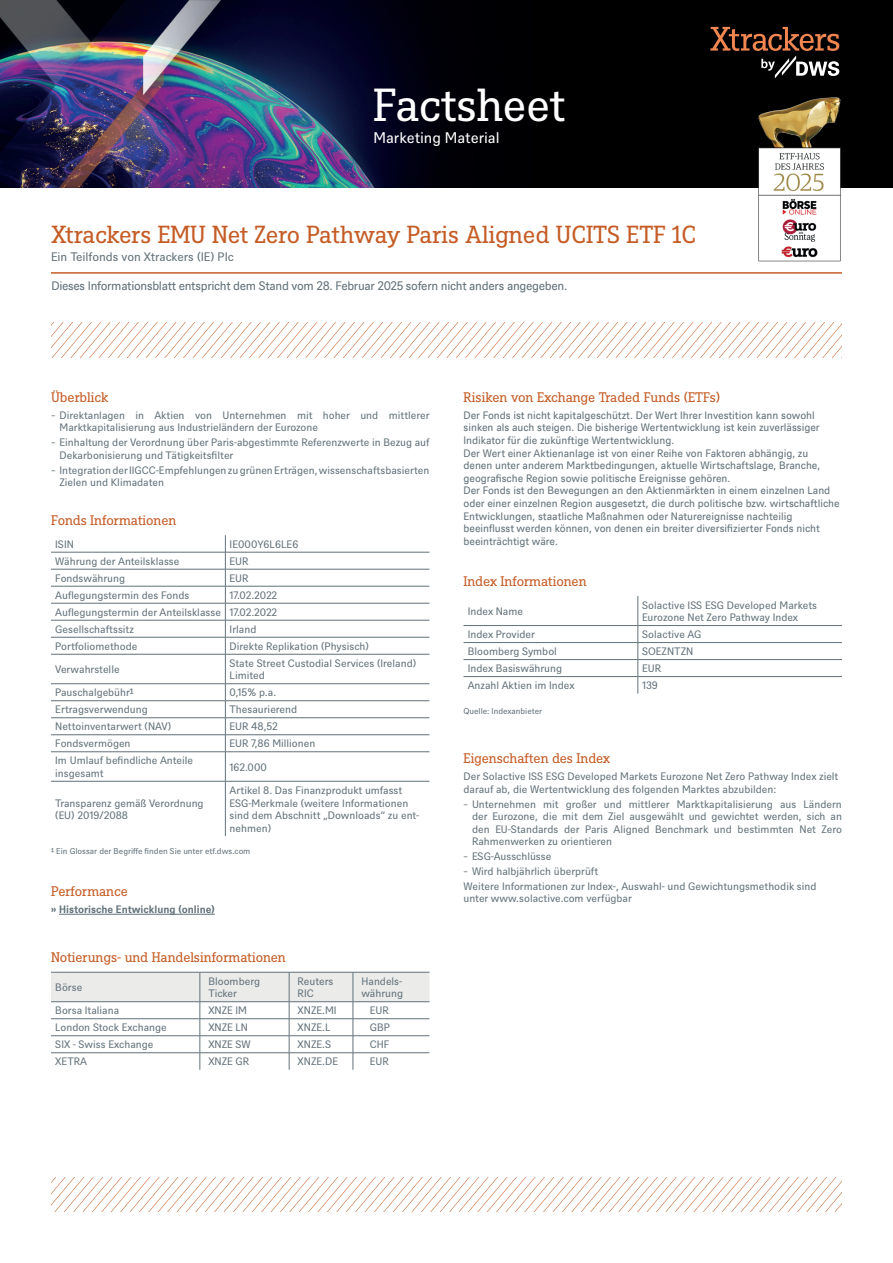
<style>
.page{position:relative;width:893px;height:1263px;background:#fff}
.page>*{position:absolute;margin:0;border:0;box-sizing:border-box;transform-origin:0 0}
.t1{font:45px "DWS Slab";letter-spacing:-.01em;color:#fff}
.t2{font:24px "DWS Slab";color:#c55c26}
.t3{font:15px "DWS Sans";color:#fff}
.t4{font:13.5px "DWS Slab";letter-spacing:-.01em;color:#c55c26}
.t5{font:12px "DWS Sans TT";letter-spacing:-.025em;color:#627179}
.t6{font:12px "DWS Sans";color:#627179}
.t7{font:10.5px/12.6px "DWS Sans";color:#627179}
.t8{font:10.5px/12.6px "DWS Sans TT";letter-spacing:-.005em;color:#627179}
.t9{font:700 10.5px "DWS Sans";color:#627179}
.t10{font:8.25px "DWS Sans";color:#627179}
</style>
<div class="page">
<hr style="left:59px;top:914px;width:156px;height:1px;background:#627179">
<hr style="left:51px;top:552px;width:174px;height:1px;background:#627179">
<hr style="left:225px;top:552px;width:204px;height:1px;background:#627179">
<hr style="left:51px;top:569px;width:174px;height:1px;background:#627179">
<hr style="left:225px;top:569px;width:204px;height:1px;background:#627179">
<hr style="left:51px;top:586px;width:174px;height:1px;background:#627179">
<hr style="left:225px;top:586px;width:204px;height:1px;background:#627179">
<hr style="left:51px;top:603px;width:174px;height:1px;background:#627179">
<hr style="left:225px;top:603px;width:204px;height:1px;background:#627179">
<hr style="left:51px;top:620px;width:174px;height:1px;background:#627179">
<hr style="left:225px;top:620px;width:204px;height:1px;background:#627179">
<hr style="left:51px;top:637px;width:174px;height:1px;background:#627179">
<hr style="left:225px;top:637px;width:204px;height:1px;background:#627179">
<hr style="left:51px;top:654px;width:174px;height:1px;background:#627179">
<hr style="left:225px;top:654px;width:204px;height:1px;background:#627179">
<hr style="left:51px;top:683px;width:174px;height:1px;background:#627179">
<hr style="left:225px;top:683px;width:204px;height:1px;background:#627179">
<hr style="left:51px;top:700px;width:174px;height:1px;background:#627179">
<hr style="left:225px;top:700px;width:204px;height:1px;background:#627179">
<hr style="left:51px;top:717px;width:174px;height:1px;background:#627179">
<hr style="left:51px;top:734px;width:174px;height:1px;background:#627179">
<hr style="left:51px;top:751px;width:174px;height:1px;background:#627179">
<hr style="left:51px;top:781px;width:174px;height:1px;background:#627179">
<hr style="left:225px;top:781px;width:204px;height:1px;background:#627179">
<hr style="left:225px;top:717px;width:204px;height:1px;background:#627179">
<hr style="left:225px;top:734px;width:204px;height:1px;background:#627179">
<hr style="left:225px;top:751px;width:204px;height:1px;background:#627179">
<svg style="left:225px;top:535px;width:1px;height:246px"></svg>
<hr style="left:225px;top:781px;width:1px;height:55px;background:#627179">
<svg style="left:51px;top:972px;width:378px;height:98px"></svg>
<hr style="left:463px;top:625px;width:175px;height:1px;background:#627179">
<hr style="left:638px;top:625px;width:204px;height:1px;background:#627179">
<hr style="left:463px;top:642px;width:175px;height:1px;background:#627179">
<hr style="left:638px;top:642px;width:204px;height:1px;background:#627179">
<hr style="left:463px;top:659px;width:175px;height:1px;background:#627179">
<hr style="left:638px;top:659px;width:204px;height:1px;background:#627179">
<hr style="left:463px;top:676px;width:175px;height:1px;background:#627179">
<hr style="left:638px;top:676px;width:204px;height:1px;background:#627179">
<svg style="left:638px;top:596px;width:1px;height:98px"></svg>
<hr style="left:51px;top:272px;width:791px;height:2px;background:#c55c26">
<svg style="left:52px;top:322px;width:790px;height:35px"></svg>
<img style="left:0;top:0;width:893px;height:188px">
<svg style="left:710px;top:27px;width:129px;height:51px;background:#3a2921"></svg>
<svg style="left:51px;top:1177px;width:791px;height:35px"></svg>
<img style="left:757px;top:96px;width:85px;height:166px">
<h1 class="t1" style="left:373px;top:74px;width:193px">Factsheet</h1>
<h3 class="t3" style="left:373px;top:127px;width:128px">Marketing Material</h3>
<h2 class="t2" style="left:51px;top:218px;width:646px">Xtrackers EMU Net Zero Pathway Paris Aligned UCITS ETF 1C</h2>
<p class="t6" style="left:51px;top:249px;width:184px">Ein Teilfonds von Xtrackers (IE) Plc</p>
<p class="t5" style="left:51px;top:278px;width:517px">Dieses Informationsblatt entspricht dem Stand vom 28. Februar 2025 sofern nicht anders angegeben.</p>
<p class="t4" style="left:51px;top:388px;width:59px">Überblick</p>
<p class="t7" style="left:60px;top:408px;width:372px;text-indent:-9px">̵ Direktanlagen in Aktien von Unternehmen mit hoher und mittlerer<br>Marktkapitalisierung aus Industrieländern der Eurozone</p>
<p class="t7" style="left:60px;top:435px;width:372px;text-indent:-9px">̵ Einhaltung der Verordnung über Paris-abgestimmte Referenzwerte in Bezug auf<br>Dekarbonisierung und Tätigkeitsfilter</p>
<p class="t7" style="left:60px;top:463px;width:371px;text-indent:-9px">̵ Integration der IIGCC-Empfehlungen zu grünen Erträgen, wissenschaftsbasierten<br>Zielen und Klimadaten</p>
<p class="t4" style="left:51px;top:511px;width:127px">Fonds Informationen</p>
<p class="t7" style="left:55px;top:537px;width:20px">ISIN</p>
<p class="t7" style="left:230px;top:537px;width:70px">IE000Y6L6LE6</p>
<p class="t7" style="left:55px;top:554px;width:126px">Währung der Anteilsklasse</p>
<p class="t7" style="left:230px;top:554px;width:20px">EUR</p>
<p class="t7" style="left:55px;top:571px;width:71px">Fondswährung</p>
<p class="t7" style="left:230px;top:571px;width:20px">EUR</p>
<p class="t7" style="left:55px;top:588px;width:136px">Auflegungstermin des Fonds</p>
<p class="t7" style="left:55px;top:586px;width:223px;line-height:17px;text-align:justify;text-indent:174px">17.02.2022<br>Auflegungstermin der Anteilsklasse 17.02.2022<br>Gesellschaftssitz</p>
<p class="t7" style="left:230px;top:622px;width:28px">Irland</p>
<p class="t7" style="left:55px;top:639px;width:84px">Portfoliomethode</p>
<p class="t7" style="left:230px;top:639px;width:141px">Direkte Replikation (Physisch)</p>
<p class="t7" style="left:55px;top:662px;width:66px">Verwahrstelle</p>
<p class="t7" style="left:230px;top:656px;width:188px">State Street Custodial Services (Ireland)<br>Limited</p>
<p class="t7" style="left:55px;top:686px;width:80px">Pauschalgebühr¹</p>
<p class="t7" style="left:230px;top:686px;width:48px">0,15% p.a.</p>
<p class="t7" style="left:55px;top:703px;width:94px">Ertragsverwendung</p>
<p class="t7" style="left:230px;top:703px;width:69px">Thesaurierend</p>
<p class="t7" style="left:55px;top:720px;width:117px">Nettoinventarwert (NAV)</p>
<p class="t7" style="left:230px;top:720px;width:50px">EUR 48,52</p>
<p class="t7" style="left:55px;top:737px;width:77px">Fondsvermögen</p>
<p class="t7" style="left:230px;top:737px;width:87px">EUR 7,86 Millionen</p>
<p class="t7" style="left:55px;top:754px;width:139px">Im Umlauf befindliche Anteile insgesamt</p>
<p class="t7" style="left:230px;top:760px;width:39px">162.000</p>
<p class="t7" style="left:55px;top:796px;width:150px">Transparenz gemäß Verordnung (EU) 2019/2088</p>
<p class="t7" style="left:230px;top:783px;width:191px">Artikel 8. Das Finanzprodukt umfasst<br>ESG-Merkmale (weitere Informationen sind dem Abschnitt „Downloads“ zu ent&shy;nehmen)</p>
<p class="t10" style="left:51px;top:845px;width:201px">¹ Ein Glossar der Begriffe finden Sie unter etf.dws.com</p>
<p class="t4" style="left:51px;top:882px;width:78px">Performance</p>
<p class="t9" style="left:51px;top:902px;width:165px">» Historische Entwicklung (online)</p>
<p class="t4" style="left:51px;top:948px;width:236px">Notierungs- und Handelsinformationen</p>
<p class="t7" style="left:55px;top:980px;width:29px">Börse</p>
<p class="t7" style="left:208px;top:974px;width:53px">Bloomberg<br>Ticker</p>
<p class="t7" style="left:298px;top:974px;width:37px">Reuters<br>RIC</p>
<p class="t7" style="left:361px;top:974px;width:43px">Handels&shy;währung</p>
<p class="t7" style="left:55px;top:1004px;width:66px">Borsa Italiana</p>
<p class="t7" style="left:208px;top:1004px;width:40px">XNZE IM</p>
<p class="t7" style="left:298px;top:1004px;width:40px">XNZE.MI</p>
<p class="t7" style="left:370px;top:1004px;width:20px">EUR</p>
<p class="t7" style="left:55px;top:1021px;width:113px">London Stock Exchange</p>
<p class="t7" style="left:208px;top:1021px;width:41px">XNZE LN</p>
<p class="t7" style="left:298px;top:1021px;width:35px">XNZE.L</p>
<p class="t7" style="left:370px;top:1021px;width:22px">GBP</p>
<p class="t7" style="left:55px;top:1038px;width:100px">SIX - Swiss Exchange</p>
<p class="t7" style="left:208px;top:1038px;width:44px">XNZE SW</p>
<p class="t7" style="left:298px;top:1038px;width:35px">XNZE.S</p>
<p class="t7" style="left:370px;top:1038px;width:21px">CHF</p>
<p class="t7" style="left:55px;top:1055px;width:33px">XETRA</p>
<p class="t7" style="left:208px;top:1055px;width:42px">XNZE GR</p>
<p class="t7" style="left:298px;top:1055px;width:42px">XNZE.DE</p>
<p class="t7" style="left:370px;top:1055px;width:20px">EUR</p>
<p class="t4" style="left:463px;top:388px;width:258px">Risiken von Exchange Traded Funds (ETFs)</p>
<p class="t8" style="left:463px;top:408px;width:378px">Der Fonds ist nicht kapitalgeschützt. Der Wert Ihrer Investition kann sowohl sinken als auch steigen. Die bisherige Wertentwicklung ist kein zuverlässiger Indikator für die zukünftige Wertentwicklung.<br>Der Wert einer Aktienanlage ist von einer Reihe von Faktoren abhängig, zu denen unter anderem Marktbedingungen, aktuelle Wirtschaftslage, Branche, geografische Region sowie politische Ereignisse gehören.<br>Der Fonds ist den Bewegungen an den Aktienmärkten in einem einzelnen Land oder einer einzelnen Region ausgesetzt, die durch politische bzw. wirtschaftliche Entwicklungen, staatliche Maßnahmen oder Naturereignisse nachteilig beeinflusst werden können, von denen ein breiter diversifizierter Fonds nicht beeinträchtigt wäre.</p>
<p class="t4" style="left:463px;top:572px;width:125px">Index Informationen</p>
<p class="t7" style="left:468px;top:604px;width:57px">Index Name</p>
<p class="t7" style="left:642px;top:598px;width:177px">Solactive ISS ESG Developed Markets<br>Eurozone Net Zero Pathway Index</p>
<p class="t7" style="left:468px;top:627px;width:69px">Index Provider</p>
<p class="t7" style="left:642px;top:627px;width:61px">Solactive AG</p>
<p class="t7" style="left:468px;top:644px;width:91px">Bloomberg Symbol</p>
<p class="t7" style="left:642px;top:644px;width:53px">SOEZNTZN</p>
<p class="t7" style="left:468px;top:661px;width:96px">Index Basiswährung</p>
<p class="t7" style="left:642px;top:661px;width:20px">EUR</p>
<p class="t7" style="left:468px;top:678px;width:108px">Anzahl Aktien im Index</p>
<p class="t7" style="left:642px;top:678px;width:17px">139</p>
<p class="t10" style="left:463px;top:706px;width:80px">Quelle: Indexanbieter</p>
<p class="t4" style="left:463px;top:749px;width:148px">Eigenschaften des Index</p>
<p class="t7" style="left:463px;top:769px;width:376px">Der Solactive ISS ESG Developed Markets Eurozone Net Zero Pathway Index zielt darauf ab, die Wertentwicklung des folgenden Marktes abzubilden:</p>
<p class="t7" style="left:472px;top:797px;width:371px;text-align:justify;text-indent:-9px">̵ Unternehmen mit großer und mittlerer Marktkapitalisierung aus Ländern der Eurozone, die mit dem Ziel ausgewählt und gewichtet werden, sich an den EU-Standards der Paris Aligned Benchmark und bestimmten Net Zero Rahmenwerken zu orientieren</p>
<p class="t7" style="left:463px;top:848px;width:355px;line-height:14.7px">̵ ESG-Ausschlüsse<br>̵ Wird halbjährlich überprüft<br>Weitere Informationen zur Index-, Auswahl- und Gewichtungsmethodik sind</p>
<p class="t7" style="left:463px;top:891px;width:170px">unter www.solactive.com verfügbar</p>
</div>
